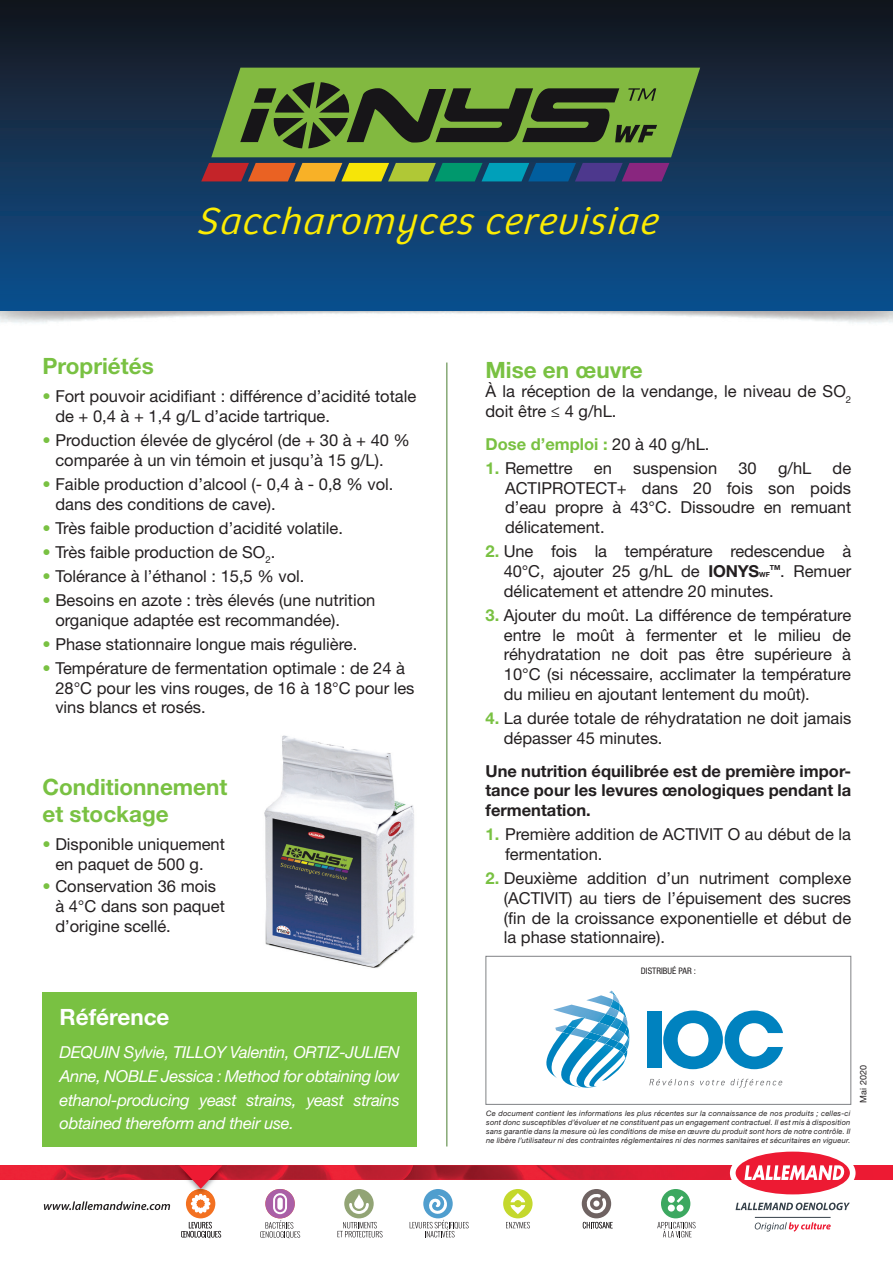
<style>
.page{position:relative;width:893px;height:1263px;background:#fff}
.page>*{position:absolute;margin:0;border:0;box-sizing:border-box;transform-origin:0 0}
.t1{font:italic 300 39.15px "Bree";color:#fcec03}
.t2{font:700 22.5px/27px "Helvetica Neue LT Std";color:#79c142}
.t3{font:700 22.5px "Helvetica Neue LT Std";color:#fff}
.t4{font:16.5px/19.8px "Helvetica Neue LT Std";color:#231f20}
.t5{font:italic 16.5px/23.9px "Helvetica Neue LT Std";letter-spacing:-.02em;color:#fff;text-align:justify}
.t6{font:700 16.5px/19.8px "Helvetica Neue LT Std";color:#231f20;text-align:justify}
.t7{font:700 16.5px "Helvetica Neue LT Std";color:#79c142}
.t8{font:condensed 9px "Helvetica Neue LT Std";color:#231f20}
.t9{font:9px "Helvetica Neue LT Std";color:#231f20}
.t10{font:italic 7.5px/9px "Helvetica Neue LT Std";letter-spacing:.03em;color:#231f20;text-align:justify}
.t11{font:700 7.05px "Helvetica Neue LT Std";color:#231f20}
.s1{color:#79c142}
.s2{font-weight:400;color:#231f20}
.s3{font-weight:700;color:#79c142}
.s4{font-weight:700}
</style>
<div class="page">
<div style="left:43px;top:992px;width:374px;height:154px;background:#79c142"></div>
<img style="left:0;top:310px;width:893px;height:13px">
<div style="left:485px;top:956px;width:366px;height:149px;border:1px solid #808285"></div>
<hr style="left:446px;top:362px;width:1px;height:784px;background:#4a7e31">
<div style="left:0;top:0;width:893px;height:310px;background:linear-gradient(to bottom,#18161b,#0d5190)"></div>
<svg style="left:201px;top:163px;width:468px;height:18px;background:#73725a"></svg>
<svg style="left:211px;top:68px;width:489px;height:89px;background:#5b7f34"></svg>
<img style="left:264px;top:735px;width:150px;height:233px">
<img style="left:0;top:1165px;width:893px;height:15px">
<hr style="left:755px;top:1217px;width:76px;height:1px;background:#36414a">
<svg style="left:730px;top:1151px;width:125px;height:59px"></svg>
<svg style="left:755px;top:1222px;width:76px;height:9px"></svg>
<div style="left:423px;top:1189px;width:30px;height:29px;background:#509ece;border-radius:50%"></div>
<svg style="left:429px;top:1195px;width:18px;height:19px"></svg>
<div style="left:265px;top:1189px;width:30px;height:29px;background:#aa5fa6;border-radius:50%"></div>
<svg style="left:273px;top:1193px;width:14px;height:21px"></svg>
<div style="left:503px;top:1189px;width:30px;height:29px;background:#c4d82d;border-radius:50%"></div>
<svg style="left:510px;top:1193px;width:15px;height:21px"></svg>
<div style="left:344px;top:1189px;width:30px;height:29px;background:#92a475;border-radius:50%"></div>
<svg style="left:354px;top:1193px;width:10px;height:16px"></svg>
<svg style="left:349px;top:1203px;width:20px;height:11px"></svg>
<div style="left:186px;top:1189px;width:29px;height:29px;background:#f37121;border-radius:50%"></div>
<div style="left:661px;top:1189px;width:29px;height:29px;background:#3ca860;border-radius:50%"></div>
<div style="left:668px;top:1196px;width:7px;height:7px;background:#fff;border-radius:50%"></div>
<div style="left:668px;top:1204px;width:7px;height:7px;background:#fff;border-radius:50%"></div>
<div style="left:677px;top:1204px;width:7px;height:7px;background:#fff;border-radius:50%"></div>
<svg style="left:677px;top:1196px;width:6px;height:7px"></svg>
<div style="left:582px;top:1189px;width:29px;height:29px;background:#6f6362;border-radius:50%"></div>
<svg style="left:586px;top:1193px;width:20px;height:20px"></svg>
<svg style="left:44px;top:1201px;width:126px;height:9px"></svg>
<img style="left:175px;top:1165px;width:51px;height:15px">
<svg style="left:179px;top:1165px;width:43px;height:48px"></svg>
<svg style="left:410px;top:1220px;width:59px;height:17px"></svg>
<svg style="left:181px;top:1222px;width:40px;height:16px"></svg>
<svg style="left:260px;top:1220px;width:40px;height:18px"></svg>
<svg style="left:337px;top:1222px;width:46px;height:15px"></svg>
<svg style="left:506px;top:1222px;width:24px;height:6px"></svg>
<svg style="left:583px;top:1222px;width:30px;height:6px"></svg>
<svg style="left:657px;top:1222px;width:39px;height:15px"></svg>
<div style="left:647px;top:1011px;width:14px;height:57px;background:#0082bf"></div>
<svg style="left:663px;top:1010px;width:120px;height:59px"></svg>
<svg style="left:649px;top:1079px;width:45px;height:6px"></svg>
<svg style="left:700px;top:1080px;width:25px;height:5px"></svg>
<svg style="left:731px;top:1079px;width:51px;height:9px"></svg>
<img style="left:562px;top:1060px;width:58px;height:28px">
<img style="left:546px;top:1043px;width:38px;height:36px">
<img style="left:553px;top:1004px;width:46px;height:39px">
<img style="left:599px;top:1021px;width:10px;height:4px">
<img style="left:555px;top:1025px;width:54px;height:35px">
<img style="left:605px;top:1038px;width:4px;height:9px">
<img style="left:585px;top:1032px;width:17px;height:9px">
<img style="left:562px;top:1026px;width:14px;height:8px">
<img style="left:586px;top:995px;width:23px;height:26px">
<svg style="left:609px;top:990px;width:20px;height:72px"></svg>
<h1 class="t1" style="left:196px;top:198px;width:474px">Saccharomycescerevisiae</h1>
<h2 class="t2" style="left:43px;top:352px;width:113px">Propriétés</h2>
<p class="t4" style="left:55px;top:386px;width:362px;text-indent:-13px"><span class="s1">•</span> Fort pouvoir acidifiant : différence d’acidité totale de + 0,4 à + 1,4 g/L d’acide tartrique.</p>
<p class="t4" style="left:55px;top:430px;width:356px;text-indent:-13px"><span class="s1">•</span> Production élevée de glycérol (de + 30 à + 40 % comparée à un vin témoin et jusqu’à 15 g/L).</p>
<p class="t4" style="left:55px;top:474px;width:340px;text-indent:-13px"><span class="s1">•</span> Faible production d’alcool (- 0,4 à - 0,8 % vol. dans des conditions de cave).</p>
<p class="t4" style="left:43px;top:518px;width:302px"><span class="s1">•</span> Très faible production d’acidité volatile.</p>
<p class="t4" style="left:43px;top:542px;width:234px"><span class="s1">•</span> Très faible production de SO<sub>2</sub>.</p>
<p class="t4" style="left:43px;top:566px;width:263px"><span class="s1">•</span> Tolérance à l’éthanol : 15,5 % vol.</p>
<p class="t4" style="left:55px;top:590px;width:321px;text-indent:-13px"><span class="s1">•</span> Besoins en azote : très élevés (une nutrition organique adaptée est recommandée).</p>
<p class="t4" style="left:43px;top:634px;width:316px"><span class="s1">•</span> Phase stationnaire longue mais régulière.</p>
<p class="t4" style="left:55px;top:658px;width:361px;text-indent:-13px"><span class="s1">•</span> Température de fermentation optimale : de 24 à<br>28°C pour les vins rouges, de 16 à 18°C pour les vins blancs et rosés.</p>
<h2 class="t2" style="left:43px;top:773px;width:186px">Conditionnement et stockage</h2>
<p class="t4" style="left:43px;top:834px;width:184px;text-align:center"><span class="s1">•</span> Disponible uniquement en paquet de 500 g.</p>
<p class="t4" style="left:55px;top:876px;width:171px;text-indent:-13px"><span class="s1">•</span> Conservation 36 mois à 4°C dans son paquet d’origine scellé.</p>
<h2 class="t3" style="left:60px;top:1003px;width:112px">Référence</h2>
<p class="t5" style="left:60px;top:1040px;width:342px">DEQUIN Sylvie, TILLOY Valentin, ORTIZ-JULIEN Anne, NOBLE Jessica : Method for obtaining low ethanol-producing yeast strains, yeast strains obtained thereform and their use.</p>
<h2 class="t2" style="left:485px;top:355px;width:159px">Mise en œuvre</h2>
<p class="t4" style="left:485px;top:381px;width:367px">À la réception de la vendange, le niveau de SO<sub>2 </sub>doit être ≤ 4 g/hL.</p>
<p class="t7" style="left:485px;top:434px;width:225px">Dose d’emploi : <span class="s2">20 à 40 g/hL.</span></p>
<p class="t4" style="left:485px;top:458px;width:89px"><span class="s3">1.</span> Remettre</p>
<p class="t4" style="left:594px;top:458px;width:20px">en</p>
<p class="t4" style="left:633px;top:458px;width:86px">suspension</p>
<p class="t4" style="left:738px;top:458px;width:20px">30</p>
<p class="t4" style="left:778px;top:458px;width:35px">g/hL</p>
<p class="t4" style="left:505px;top:458px;width:348px;text-align:justify;text-indent:328px">de ACTIPROTECT+ dans 20 fois son poids d’eau propre à 43°C. Dissoudre en remuant délicatement.</p>
<p class="t4" style="left:504px;top:541px;width:349px;text-indent:-18px"><span class="s3">2.</span> Une fois la température redescendue à<br>40°C, ajouter 25 g/hL de <span class="s4">IONYS</span></p>
<p class="t11" style="left:770px;top:563px;width:12px">TM</p>
<p class="t4" style="left:780px;top:561px;width:72px">. Remuer</p>
<p class="t4" style="left:504px;top:581px;width:271px">délicatement et attendre 20 minutes.</p>
<p class="t4" style="left:504px;top:605px;width:349px;text-align:justify;text-indent:-18px"><span class="s3">3.</span> Ajouter du moût. La différence de température entre le moût à fermenter et le milieu de réhydratation ne doit pas être supérieure à 10°C (si nécessaire, acclimater la température du milieu en ajoutant lentement du moût).</p>
<p class="t4" style="left:504px;top:708px;width:349px;text-indent:-18px"><span class="s3">4.</span> La durée totale de réhydratation ne doit jamais dépasser 45 minutes.</p>
<p class="t6" style="left:485px;top:760px;width:367px">Une nutrition équilibrée est de première impor&shy;tance pour les levures œnologiques pendant la fermentation.</p>
<p class="t4" style="left:505px;top:824px;width:348px;text-indent:-20px"><span class="s3">1.</span> Première addition de ACTIVIT O au début de la fermentation.</p>
<p class="t4" style="left:504px;top:868px;width:349px;text-align:justify;text-indent:-18px"><span class="s3">2.</span> Deuxième addition d’un nutriment complexe (ACTIVIT) au tiers de l’épuisement des sucres (fin de la croissance exponentielle et début de la phase stationnaire).</p>
<p class="t11" style="left:759px;top:570px;width:12px">WF</p>
<p class="t8" style="left:641px;top:965px;width:57px">DISTRIBUÉ PAR :</p>
<p class="t10" style="left:486px;top:1109px;width:366px">Ce document contient les informations les plus récentes sur la connaissance de nos produits ; celles-ci sont donc susceptibles d’évoluer et ne constituent pas un engagement contractuel. Il est mis à disposition sans garantie dans la mesure où les conditions de mise en œuvre du produit sont hors de notre contrôle. Il ne libère l’utilisateur ni des contraintes réglementaires ni des normes sanitaires et sécuritaires en vigueur.</p>
<p class="t9" style="left:858px;top:1102px;width:39px;rotate:-90deg">Mai 2020</p>
</div>
